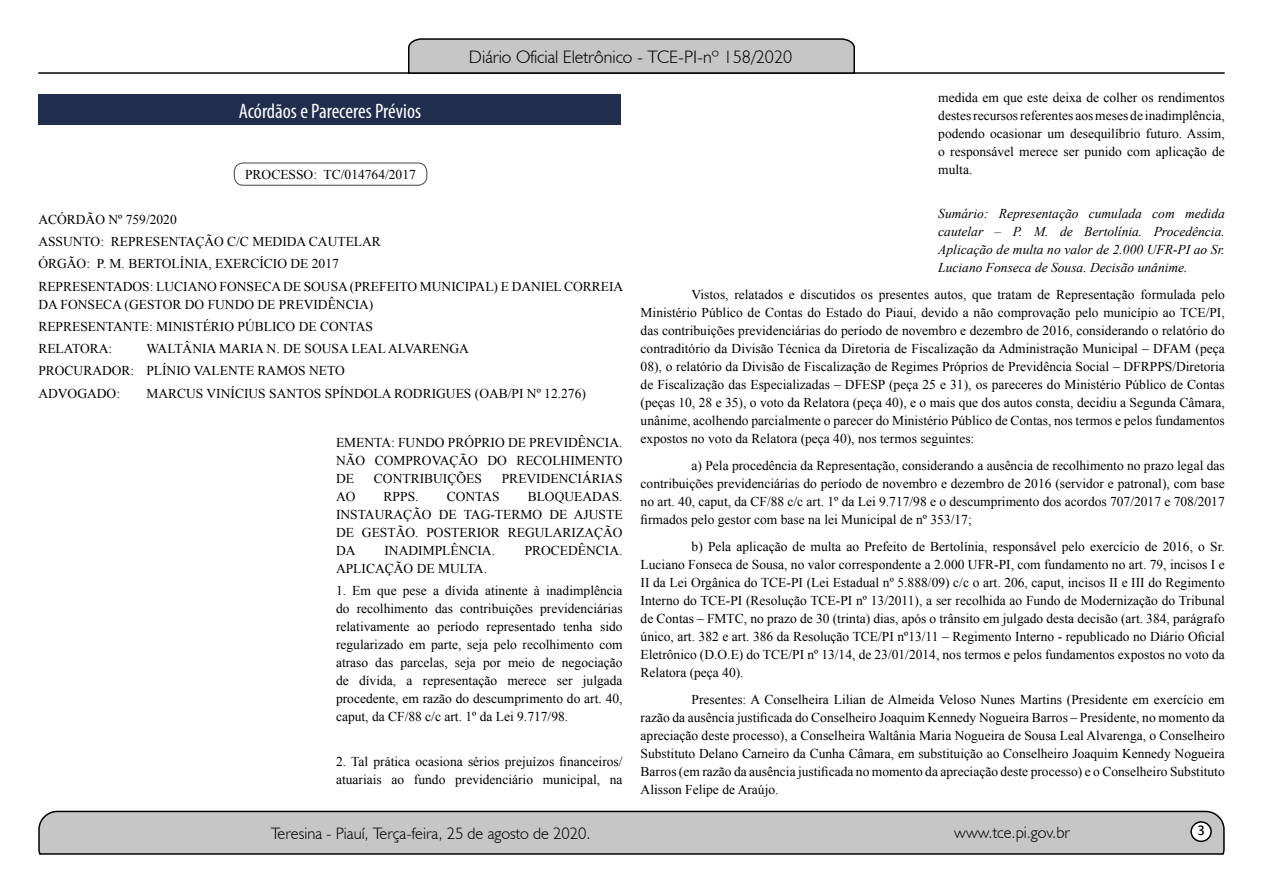
<style>
.page{position:relative;width:1263px;height:893px;background:#fff}
.page>*{position:absolute;margin:0;border:0;box-sizing:border-box;transform-origin:0 0}
.t1{font:condensed 21px "Myriad Pro";color:#fff}
.t2{font:300 18px "Humanist 521 BT";color:#000}
.t3{font:300 16.5px "Humanist 521 BT";color:#000}
.t4{font:15px "Estrangelo Edessa";color:#000}
.t5{font:13.5px/18px "Times New Roman";color:#000;text-align:justify}
.t6{font:italic 13.5px/18px "Times New Roman";color:#000;text-align:justify}
</style>
<div class="page">
<svg style="left:38px;top:810px;width:1187px;height:45px;background:#b9b9b9"></svg>
<div style="left:1191px;top:822px;width:20px;height:19px;background:#fff;border-radius:50%"></div>
<div style="left:1190px;top:821px;width:22px;height:21px;border:2px solid #000;border-radius:50%"></div>
<hr style="left:38px;top:72px;width:1187px;height:2px;background:#000">
<svg style="left:407px;top:38px;width:449px;height:36px;background:#b4b4b4"></svg>
<div style="left:234px;top:162px;width:193px;height:24px;border:1px solid #575756;border-radius:9px"></div>
<div style="left:39px;top:94px;width:582px;height:31px;background:#212d4c"></div>
<h2 class="t2" style="left:469px;top:46px;width:325px">Diário Oficial Eletrônico - TCE-PI-nº 158/2020</h2>
<h1 class="t1" style="left:239px;top:98px;width:184px">Acórdãos e Pareceres Prévios</h1>
<p class="t5" style="left:245px;top:166px;width:172px">PROCESSO: TC/014764/2017</p>
<p class="t5" style="left:38px;top:208px;width:586px;line-height:22.2px;text-align:left">ACÓRDÃO Nº 759/2020<br>ASSUNTO: REPRESENTAÇÃO C/C MEDIDA CAUTELAR<br>ÓRGÃO: P. M. BERTOLÍNIA, EXERCÍCIO DE 2017<br>REPRESENTADOS: LUCIANO FONSECA DE SOUSA (PREFEITO MUNICIPAL) E DANIEL CORREIA</p>
<p class="t5" style="left:38px;top:293px;width:336px;line-height:22.2px">DA FONSECA (GESTOR DO FUNDO DE PREVIDÊNCIA)<br>REPRESENTANTE: MINISTÉRIO PÚBLICO DE CONTAS RELATORA:</p>
<p class="t5" style="left:38px;top:337px;width:432px;line-height:22.2px;text-align:left;text-indent:108px">WALTÂNIA MARIA N. DE SOUSA LEAL ALVARENGA<br>PROCURADOR: PLÍNIO VALENTE RAMOS NETO<br>ADVOGADO:</p>
<p class="t5" style="left:146px;top:384px;width:441px">MARCUS VINÍCIUS SANTOS SPÍNDOLA RODRIGUES (OAB/PI Nº 12.276)</p>
<p class="t5" style="left:336px;top:433px;width:288px">EMENTA: FUNDO PRÓPRIO DE PREVIDÊNCIA.<br>NÃO COMPROVAÇÃO DO RECOLHIMENTO DE</p>
<p class="t5" style="left:374px;top:469px;width:109px">CONTRIBUIÇÕES</p>
<p class="t5" style="left:502px;top:469px;width:122px">PREVIDENCIÁRIAS</p>
<p class="t5" style="left:336px;top:487px;width:21px">AO</p>
<p class="t5" style="left:384px;top:487px;width:36px">RPPS.</p>
<p class="t5" style="left:447px;top:487px;width:54px">CONTAS</p>
<p class="t5" style="left:336px;top:487px;width:288px;text-indent:192px">BLOQUEADAS.<br>INSTAURAÇÃO DE TAG-TERMO DE AJUSTE DE GESTÃO. POSTERIOR REGULARIZAÇÃO DA</p>
<p class="t5" style="left:384px;top:541px;width:112px">INADIMPLÊNCIA.</p>
<p class="t5" style="left:525px;top:541px;width:99px">PROCEDÊNCIA.</p>
<p class="t5" style="left:336px;top:559px;width:153px">APLICAÇÃO DE MULTA.</p>
<p class="t5" style="left:336px;top:581px;width:288px">1. Em que pese a dívida atinente à inadimplência do recolhimento das contribuições previdenciárias relativamente ao período representado tenha sido regularizado em parte, seja pelo recolhimento com atraso das parcelas, seja por meio de negociação de dívida, a representação merece ser julgada procedente, em razão do descumprimento do art. 40, caput, da CF/88 c/c art. 1º da Lei 9.717/98.</p>
<p class="t5" style="left:336px;top:752px;width:288px">2. Tal prática ocasiona sérios prejuízos financeiros/ atuariais ao fundo previdenciário municipal, na</p>
<p class="t5" style="left:938px;top:88px;width:288px">medida em que este deixa de colher os rendimentos destes recursos referentes aos meses de inadimplência, podendo ocasionar um desequilíbrio futuro. Assim, o responsável merece ser punido com aplicação de multa.</p>
<p class="t6" style="left:938px;top:205px;width:288px">Sumário: Representação cumulada com medida cautelar – P. M. de Bertolínia. Procedência.<br>Aplicação de multa no valor de 2.000 UFR-PI ao Sr.<br>Luciano Fonseca de Sousa. Decisão unânime.</p>
<p class="t5" style="left:641px;top:286px;width:586px;text-indent:51px">Vistos, relatados e discutidos os presentes autos, que tratam de Representação formulada pelo Ministério Público de Contas do Estado do Piauí, devido a não comprovação pelo município ao TCE/PI, das contribuições previdenciárias do período de novembro e dezembro de 2016, considerando o relatório do contraditório da Divisão Técnica da Diretoria de Fiscalização da Administração Municipal – DFAM (peça 08), o relatório da Divisão de Fiscalização de Regimes Próprios de Previdência Social – DFRPPS/Diretoria de Fiscalização das Especializadas – DFESP (peça 25 e 31), os pareceres do Ministério Público de Contas (peças 10, 28 e 35), o voto da Relatora (peça 40), e o mais que dos autos consta, decidiu a Segunda Câmara, unânime, acolhendo parcialmente o parecer do Ministério Público de Contas, nos termos e pelos fundamentos expostos no voto da Relatora (peça 40), nos termos seguintes:</p>
<p class="t5" style="left:641px;top:457px;width:586px;text-indent:51px">a) Pela procedência da Representação, considerando a ausência de recolhimento no prazo legal das contribuições previdenciárias do período de novembro e dezembro de 2016 (servidor e patronal), com base no art. 40, caput, da CF/88 c/c art. 1º da Lei 9.717/98 e o descumprimento dos acordos 707/2017 e 708/2017 firmados pelo gestor com base na lei Municipal de nº 353/17;</p>
<p class="t5" style="left:641px;top:538px;width:586px;text-indent:51px">b) Pela aplicação de multa ao Prefeito de Bertolínia, responsável pelo exercício de 2016, o Sr.<br>Luciano Fonseca de Sousa, no valor correspondente a 2.000 UFR-PI, com fundamento no art. 79, incisos I e II da Lei Orgânica do TCE-PI (Lei Estadual nº 5.888/09) c/c o art. 206, caput, incisos II e III do Regimento Interno do TCE-PI (Resolução TCE-PI nº 13/2011), a ser recolhida ao Fundo de Modernização do Tribunal de Contas – FMTC, no prazo de 30 (trinta) dias, após o trânsito em julgado desta decisão (art. 384, parágrafo único, art. 382 e art. 386 da Resolução TCE/PI nº13/11 – Regimento Interno - republicado no Diário Oficial Eletrônico (D.O.E) do TCE/PI nº 13/14, de 23/01/2014, nos termos e pelos fundamentos expostos no voto da Relatora (peça 40).</p>
<p class="t5" style="left:641px;top:691px;width:586px;text-indent:51px">Presentes: A Conselheira Lilian de Almeida Veloso Nunes Martins (Presidente em exercício em razão da ausência justificada do Conselheiro Joaquim Kennedy Nogueira Barros – Presidente, no momento da apreciação deste processo), a Conselheira Waltânia Maria Nogueira de Sousa Leal Alvarenga, o Conselheiro Substituto Delano Carneiro da Cunha Câmara, em substituição ao Conselheiro Joaquim Kennedy Nogueira Barros (em razão da ausência justificada no momento da apreciação deste processo) e o Conselheiro Substituto Alisson Felipe de Araújo.</p>
<p class="t3" style="left:271px;top:823px;width:321px">Teresina - Piauí, Terça-feira, 25 de agosto de 2020.</p>
<p class="t3" style="left:954px;top:822px;width:117px">www.tce.pi.gov.br</p>
<p class="t4" style="left:1197px;top:823px;width:9px">3</p>
</div>
